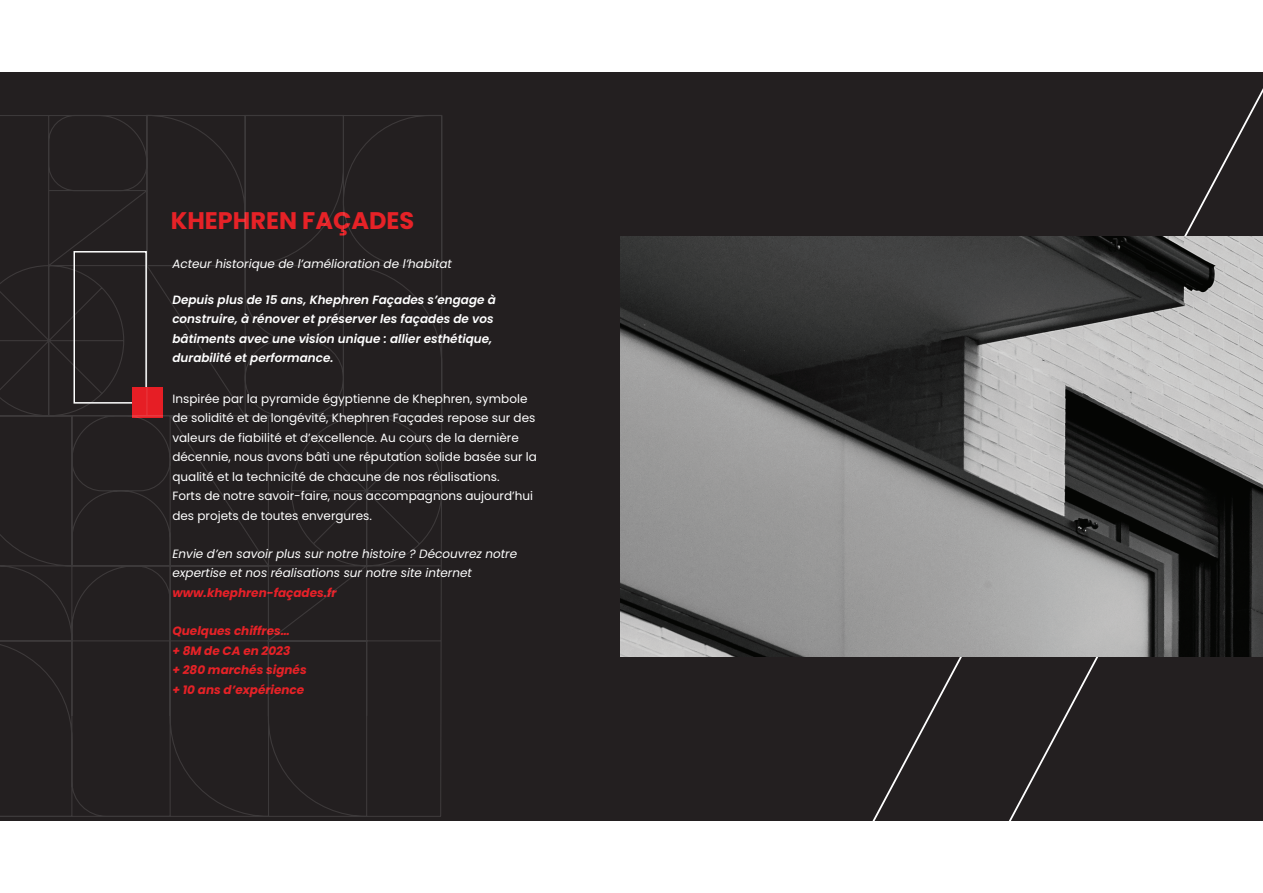
<style>
.page{position:relative;width:1263px;height:893px;background:#fff}
.page>*{position:absolute;margin:0;border:0;box-sizing:border-box;transform-origin:0 0}
.t1{font:700 24px "Poppins";color:#e62227}
.t2{font:12px/19.5px "Poppins";color:#fff}
.t3{font:italic 600 12px/19.5px "Poppins";color:#fff}
.t4{font:italic 12px/19.5px "Poppins";color:#fff}
.t5{font:italic 700 12px/19.5px "Poppins";color:#e62227}
.t6{font:italic 700 12px "Poppins";color:#e62129}
</style>
<div class="page">
<div style="left:0;top:72px;width:1263px;height:749px;background:#231f20"></div>
<svg style="left:1009px;top:88px;width:254px;height:733px"></svg>
<img style="left:621px;top:236px;width:642px;height:421px">
<svg style="left:0;top:115px;width:443px;height:702px"></svg>
<h1 class="t1" style="left:171px;top:207px;width:245px">KHEPHREN FAÇADES</h1>
<p class="t4" style="left:172px;top:254px;width:281px">Acteur historique de l’amélioration de l’habitat</p>
<p class="t3" style="left:172px;top:290px;width:325px">Depuis plus de 15 ans, Khephren Façades s’engage à construire, à rénover et préserver les façades de vos bâtiments avec une vision unique : allier esthétique, durabilité et performance.</p>
<p class="t2" style="left:172px;top:389px;width:366px">Inspirée par la pyramide égyptienne de Khephren, symbole de solidité et de longévité, Khephren Façades repose sur des valeurs de fiabilité et d’excellence. Au cours de la dernière décennie, nous avons bâti une réputation solide basée sur la qualité et la technicité de chacune de nos réalisations.<br>Forts de notre savoir-faire, nous accompagnons aujourd’hui des projets de toutes envergures.</p>
<p class="t4" style="left:172px;top:544px;width:346px">Envie d’en savoir plus sur notre histoire ? Découvrez notre expertise et nos réalisations sur notre site internet</p>
<p class="t6" style="left:172px;top:586px;width:166px">www.khephren-façades.fr</p>
<p class="t5" style="left:172px;top:621px;width:136px">Quelques chiffres…<br>+ 8M de CA en 2023<br>+ 280 marchés signés + 10 ans d’expérience</p>
</div>
